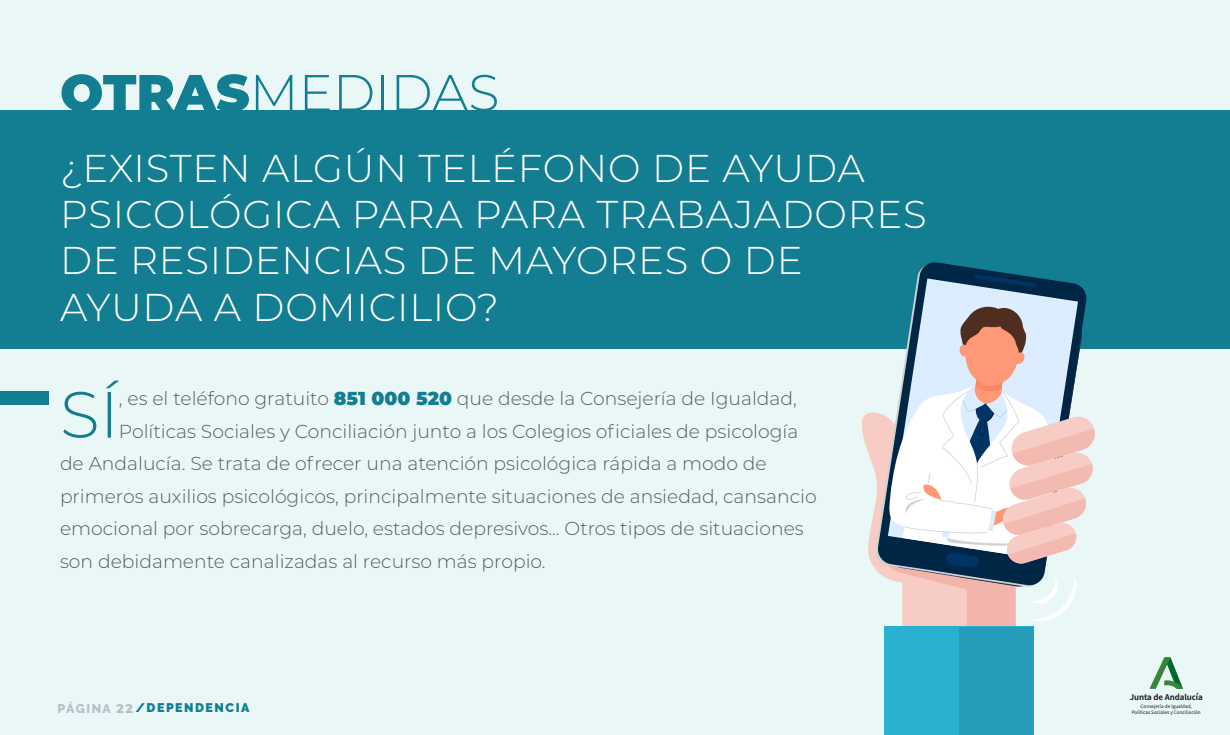
<style>
.page{position:relative;width:1230px;height:735px;background:#eaf7f7}
.page>*{position:absolute;margin:0;border:0;box-sizing:border-box;transform-origin:0 0}
.t1{font:300 65.12px "Montserrat";color:#137d91}
.t2{font:300 51.25px "Montserrat";color:#137d91}
.t3{font:300 38.75px/46.2px "Montserrat";letter-spacing:.02em;color:#fff}
.t4{font:300 18.75px "Montserrat";color:#565c60}
.t5{font:900 12.5px "Raleway";letter-spacing:.12em;color:#137d91}
.t6{font:700 7.88px "Noto Sans HK";letter-spacing:-.01em;color:#191c1b}
.t7{font:4.62px/6.2px "Noto Sans HK";color:#191c1b;text-align:center}
.s1{font-weight:900}
.s2{font-weight:900;color:#137d91}
.s3{font-weight:800;color:#b3bec9}
.s4{font-family:"Montserrat";font-weight:800;color:#b3bec9}
</style>
<div class="page">
<svg style="left:1149px;top:657px;width:34px;height:32px"></svg>
<div style="left:0;top:110px;width:1230px;height:239px;background:#137d91"></div>
<div style="left:0;top:391px;width:49px;height:14px;background:#137d91"></div>
<svg style="left:862px;top:412px;width:26px;height:215px"></svg>
<div style="left:884px;top:627px;width:150px;height:108px;background:#29b0d1"></div>
<svg style="left:877px;top:262px;width:210px;height:324px"></svg>
<svg style="left:888px;top:278px;width:190px;height:26px"></svg>
<svg style="left:975px;top:274px;width:61px;height:14px"></svg>
<svg style="left:888px;top:304px;width:207px;height:431px"></svg>
<h2 class="t2" style="left:60px;top:58px;width:441px"><span class="s1">OTRAS</span>MEDIDAS</h2>
<h3 class="t3" style="left:60px;top:144px;width:868px">¿EXISTEN ALGÚN TELÉFONO DE AYUDA<br>PSICOLÓGICA PARA PARA TRABAJADORES<br>DE RESIDENCIAS DE MAYORES O DE<br>AYUDA A DOMICILIO?</h3>
<h1 class="t1" style="left:60px;top:370px;width:60px">SÍ</h1>
<p class="t4" style="left:119px;top:386px;width:680px">, es el teléfono gratuito <span class="s2">851 000 520</span> que desde la Consejería de Igualdad,</p>
<p class="t4" style="left:119px;top:418px;width:681px">Políticas Sociales y Conciliación junto a los Colegios oficiales de psicología</p>
<p class="t4" style="left:60px;top:451px;width:708px">de Andalucía. Se trata de ofrecer una atención psicológica rápida a modo de</p>
<p class="t4" style="left:60px;top:483px;width:758px">primeros auxilios psicológicos, principalmente situaciones de ansiedad, cansancio</p>
<p class="t4" style="left:60px;top:516px;width:745px">emocional por sobrecarga, duelo, estados depresivos... Otros tipos de situaciones</p>
<p class="t4" style="left:60px;top:548px;width:487px">son debidamente canalizadas al recurso más propio.</p>
<p class="t6" style="left:1130px;top:692px;width:75px">Junta de Andalucía</p>
<p class="t5" style="left:58px;top:701px;width:193px"><span class="s3">PÁGINA</span> <span class="s4">22</span>/DEPENDENCIA</p>
<p class="t7" style="left:1132px;top:703px;width:71px">Consejería de Igualdad,<br>Políticas Sociales y Conciliación</p>
</div>
